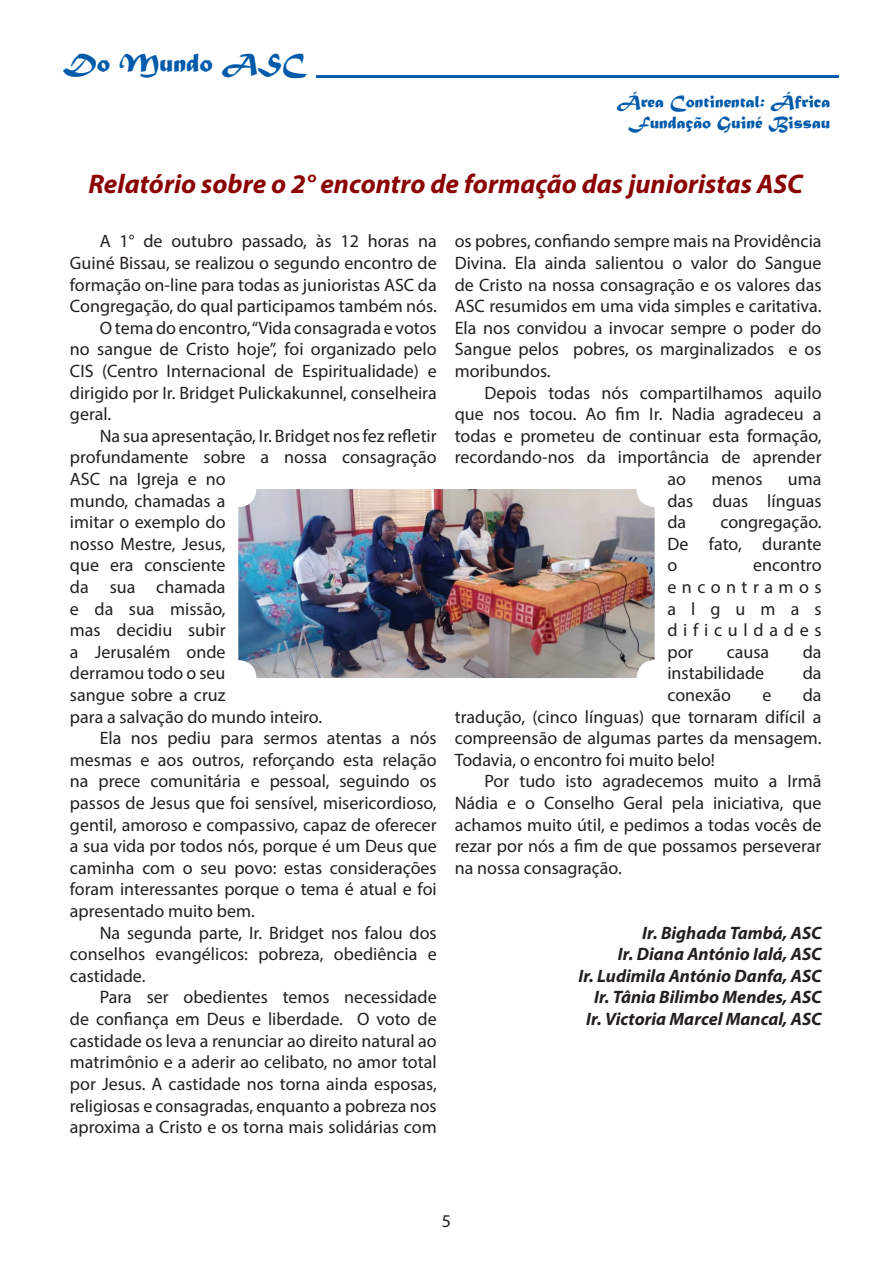
<style>
.page{position:relative;width:893px;height:1263px;background:#fff}
.page>*{position:absolute;margin:0;border:0;box-sizing:border-box;transform-origin:0 0}
.t1{font:italic 700 27px "Myriad Pro";color:#8b0202}
.t2{font:27px "Matura MT Script Capitals";color:#015aaa}
.t3{font:18px/21.6px "Myriad Pro";color:#231f20;text-align:justify}
.t4{font:italic 700 18px/21.6px "Myriad Pro";color:#231f20;text-align:right}
.t5{font:18px/21.6px "Matura MT Script Capitals";color:#015aaa;text-align:right}
</style>
<div class="page">
<img style="left:238px;top:489px;width:417px;height:189px">
<hr style="left:316px;top:75px;width:523px;height:3px;background:#015aaa">
<h1 class="t2" style="left:63px;top:46px;width:244px">Do Mundo ASC</h1>
<p class="t5" style="left:617px;top:92px;width:215px">Área Continental: África<br>Fundação Guiné Bissau</p>
<h1 class="t1" style="left:89px;top:166px;width:716px">Relatório sobre o 2° encontro de formação das junioristas ASC</h1>
<p class="t3" style="left:100px;top:230px;width:339px">A 1° de outubro passado, às 12 horas na</p>
<p class="t3" style="left:70px;top:252px;width:368px">Guiné Bissau, se realizou o segundo encontro de</p>
<p class="t3" style="left:70px;top:273px;width:368px">formação on-line para todas as junioristas ASC da</p>
<p class="t3" style="left:70px;top:295px;width:368px">Congregação, do qual participamos também nós.</p>
<p class="t3" style="left:100px;top:317px;width:339px">O tema do encontro, “Vida consagrada e votos</p>
<p class="t3" style="left:70px;top:338px;width:368px">no sangue de Cristo hoje”, foi organizado pelo</p>
<p class="t3" style="left:70px;top:360px;width:368px">CIS (Centro Internacional de Espiritualidade) e</p>
<p class="t3" style="left:70px;top:381px;width:368px">dirigido por Ir. Bridget Pulickakunnel, conselheira</p>
<p class="t3" style="left:70px;top:403px;width:43px">geral.</p>
<p class="t3" style="left:100px;top:425px;width:338px">Na sua apresentação, Ir. Bridget nos fez refletir</p>
<p class="t3" style="left:70px;top:446px;width:368px">profundamente sobre a nossa consagração</p>
<p class="t3" style="left:70px;top:468px;width:157px">ASC na Igreja e no</p>
<p class="t3" style="left:70px;top:489px;width:157px">mundo, chamadas a</p>
<p class="t3" style="left:70px;top:511px;width:157px">imitar o exemplo do</p>
<p class="t3" style="left:70px;top:533px;width:157px">nosso Mestre, Jesus,</p>
<p class="t3" style="left:70px;top:554px;width:157px">que era consciente</p>
<p class="t3" style="left:70px;top:576px;width:157px">da sua chamada</p>
<p class="t3" style="left:70px;top:597px;width:157px">e da sua missão,</p>
<p class="t3" style="left:70px;top:619px;width:157px">mas decidiu subir</p>
<p class="t3" style="left:70px;top:641px;width:157px">a Jerusalém onde</p>
<p class="t3" style="left:70px;top:662px;width:157px">derramou todo o seu</p>
<p class="t3" style="left:70px;top:684px;width:157px">sangue sobre a cruz</p>
<p class="t3" style="left:70px;top:705px;width:254px">para a salvação do mundo inteiro.</p>
<p class="t3" style="left:100px;top:727px;width:339px">Ela nos pediu para sermos atentas a nós</p>
<p class="t3" style="left:70px;top:749px;width:368px">mesmas e aos outros, reforçando esta relação</p>
<p class="t3" style="left:70px;top:770px;width:368px">na prece comunitária e pessoal, seguindo os</p>
<p class="t3" style="left:70px;top:792px;width:368px">passos de Jesus que foi sensível, misericordioso,</p>
<p class="t3" style="left:70px;top:813px;width:368px">gentil, amoroso e compassivo, capaz de oferecer</p>
<p class="t3" style="left:70px;top:835px;width:368px">a sua vida por todos nós, porque é um Deus que</p>
<p class="t3" style="left:70px;top:857px;width:368px">caminha com o seu povo: estas considerações</p>
<p class="t3" style="left:70px;top:878px;width:368px">foram interessantes porque o tema é atual e foi</p>
<p class="t3" style="left:70px;top:900px;width:186px">apresentado muito bem.</p>
<p class="t3" style="left:100px;top:921px;width:338px">Na segunda parte, Ir. Bridget nos falou dos</p>
<p class="t3" style="left:70px;top:943px;width:368px">conselhos evangélicos: pobreza, obediência e</p>
<p class="t3" style="left:70px;top:965px;width:77px">castidade.</p>
<p class="t3" style="left:100px;top:986px;width:339px">Para ser obedientes temos necessidade</p>
<p class="t3" style="left:70px;top:1008px;width:368px">de confiança em Deus e liberdade. O voto de</p>
<p class="t3" style="left:70px;top:1029px;width:368px">castidade os leva a renunciar ao direito natural ao</p>
<p class="t3" style="left:70px;top:1051px;width:368px">matrimônio e a aderir ao celibato, no amor total</p>
<p class="t3" style="left:70px;top:1073px;width:368px">por Jesus. A castidade nos torna ainda esposas,</p>
<p class="t3" style="left:70px;top:1094px;width:368px">religiosas e consagradas, enquanto a pobreza nos</p>
<p class="t3" style="left:70px;top:1116px;width:368px">aproxima a Cristo e os torna mais solidárias com</p>
<p class="t3" style="left:455px;top:230px;width:368px">os pobres, confiando sempre mais na Providência Divina. Ela ainda salientou o valor do Sangue de Cristo na nossa consagração e os valores das ASC resumidos em uma vida simples e caritativa.<br>Ela nos convidou a invocar sempre o poder do Sangue pelos pobres, os marginalizados e os moribundos.</p>
<p class="t3" style="left:484px;top:381px;width:338px">Depois todas nós compartilhamos aquilo</p>
<p class="t3" style="left:455px;top:403px;width:368px">que nos tocou. Ao fim Ir. Nadia agradeceu a</p>
<p class="t3" style="left:455px;top:425px;width:368px">todas e prometeu de continuar esta formação,</p>
<p class="t3" style="left:455px;top:446px;width:368px">recordando-nos da importância de aprender</p>
<p class="t3" style="left:667px;top:468px;width:20px">ao</p>
<p class="t3" style="left:711px;top:468px;width:53px">menos</p>
<p class="t3" style="left:667px;top:468px;width:156px;text-indent:120px">uma das duas línguas da</p>
<p class="t3" style="left:667px;top:511px;width:156px;text-indent:53px">congregação.<br>De fato, durante o</p>
<p class="t3" style="left:667px;top:554px;width:156px;text-indent:86px">encontro encontramos algumas dificuldades por</p>
<p class="t3" style="left:727px;top:641px;width:44px">causa</p>
<p class="t3" style="left:803px;top:641px;width:20px">da</p>
<p class="t3" style="left:667px;top:662px;width:98px">instabilidade</p>
<p class="t3" style="left:803px;top:662px;width:20px">da</p>
<p class="t3" style="left:667px;top:684px;width:65px">conexão</p>
<p class="t3" style="left:762px;top:684px;width:11px">e</p>
<p class="t3" style="left:455px;top:684px;width:368px;text-indent:348px">da tradução, (cinco línguas) que tornaram difícil a compreensão de algumas partes da mensagem.<br>Todavia, o encontro foi muito belo!</p>
<p class="t3" style="left:455px;top:770px;width:368px;text-indent:30px">Por tudo isto agradecemos muito a Irmã Nádia e o Conselho Geral pela iniciativa, que achamos muito útil, e pedimos a todas vocês de rezar por nós a fim de que possamos perseverar na nossa consagração.</p>
<p class="t4" style="left:578px;top:921px;width:245px">Ir. Bighada Tambá, ASC<br>Ir. Diana António Ialá, ASC<br>Ir. Ludimila António Danfa, ASC<br>Ir. Tânia Bilimbo Mendes, ASC<br>Ir. Victoria Marcel Mancal, ASC</p>
<p class="t3" style="left:442px;top:1209px;width:11px">5</p>
</div>
